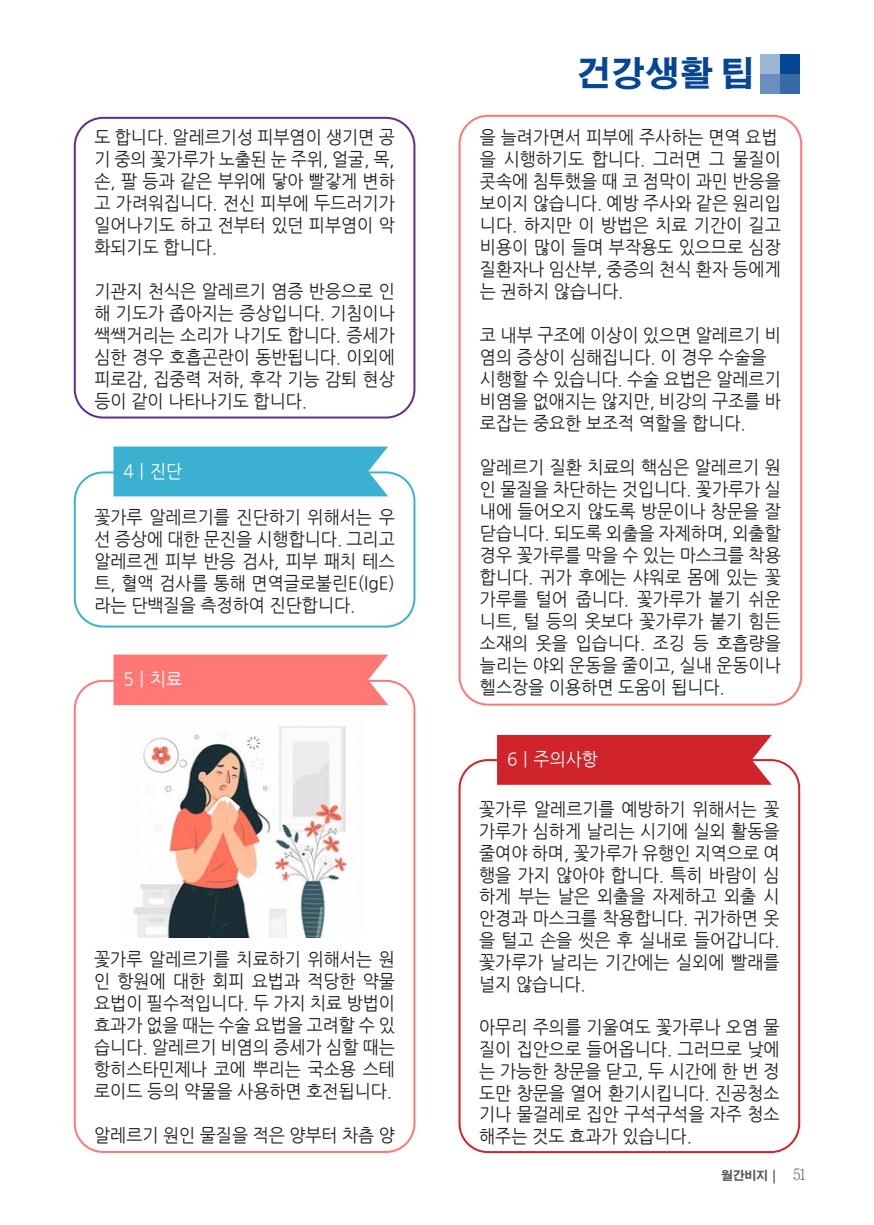
<style>
.page{position:relative;width:874px;height:1225px;background:#fff}
.page>*{position:absolute;margin:0;border:0;box-sizing:border-box;transform-origin:0 0}
.t1{font:700 34px "Adobe Gothic Std";color:#054692}
.t2{font:18px/22px "Nanum Gothic";color:#231f20;text-align:justify;scale:.95 1}
.t3{font:18px "Nanum Gothic";color:#fff;scale:.95 1}
.t4{font:700 12px "Adobe Gothic Std";color:#57585a}
.s1{font-family:"Chosunilbo NM";font-weight:400;font-size:16px}
</style>
<div class="page">
<div style="left:759px;top:54px;width:20px;height:20px;background:#9bb5d3"></div>
<div style="left:779px;top:54px;width:20px;height:20px;background:#054692"></div>
<div style="left:759px;top:74px;width:20px;height:20px;background:#6990bd"></div>
<div style="left:779px;top:74px;width:20px;height:20px;background:#376ba7"></div>
<div style="left:74px;top:117px;width:341px;height:301px;border:2px solid #5b2e91;border-radius:28px"></div>
<div style="left:458px;top:759px;width:341px;height:394px;border:2px solid #d1232a;border-radius:28px"></div>
<div style="left:74px;top:680px;width:341px;height:473px;border:2px solid #ff7875;border-radius:28px"></div>
<div style="left:113px;top:654px;width:275px;height:51px;background:#ff7875"></div>
<div style="left:497px;top:735px;width:274px;height:50px;background:#d1232a"></div>
<div style="left:458px;top:115px;width:343px;height:590px;border:2px solid #ff7875;border-radius:28px"></div>
<div style="left:74px;top:471px;width:341px;height:156px;border:2px solid #3cb0d1;border-radius:28px"></div>
<div style="left:113px;top:446px;width:275px;height:50px;background:#3cb0d1"></div>
<img style="left:134px;top:726px;width:221px;height:211px">
<p class="t2" style="left:94px;top:127px;width:317px">도 합니다. 알레르기성 피부염이 생기면 공 기 중의 꽃가루가 노출된 눈 주위, 얼굴, 목, 손, 팔 등과 같은 부위에 닿아 빨갛게 변하 고 가려워집니다. 전신 피부에 두드러기가 일어나기도 하고 전부터 있던 피부염이 악 화되기도 합니다.</p>
<p class="t2" style="left:94px;top:281px;width:317px">기관지 천식은 알레르기 염증 반응으로 인 해 기도가 좁아지는 증상입니다. 기침이나 쌕쌕거리는 소리가 나기도 합니다. 증세가 심한 경우 호흡곤란이 동반됩니다. 이외에 피로감, 집중력 저하, 후각 기능 감퇴 현상 등이 같이 나타나기도 합니다.</p>
<p class="t3" style="left:123px;top:462px;width:63px">4ㅣ진단</p>
<p class="t2" style="left:94px;top:507px;width:317px">꽃가루 알레르기를 진단하기 위해서는 우 선 증상에 대한 문진을 시행합니다. 그리고 알레르겐 피부 반응 검사, 피부 패치 테스 트, 혈액 검사를 통해 면역글로불린E(IgE) 라는 단백질을 측정하여 진단합니다.</p>
<p class="t3" style="left:123px;top:671px;width:63px">5ㅣ치료</p>
<p class="t2" style="left:94px;top:949px;width:318px">꽃가루 알레르기를 치료하기 위해서는 원 인 항원에 대한 회피 요법과 적당한 약물 요법이 필수적입니다. 두 가지 치료 방법이 효과가 없을 때는 수술 요법을 고려할 수 있 습니다. 알레르기 비염의 증세가 심할 때는 항히스타민제나 코에 뿌리는 국소용 스테 로이드 등의 약물을 사용하면 호전됩니다.</p>
<p class="t2" style="left:94px;top:1125px;width:318px">알레르기 원인 물질을 적은 양부터 차츰 양</p>
<p class="t1" style="left:576px;top:53px;width:179px">건강생활 팁</p>
<p class="t2" style="left:479px;top:127px;width:314px">을 늘려가면서 피부에 주사하는 면역 요법</p>
<p class="t2" style="left:479px;top:149px;width:318px">을 시행하기도 합니다. 그러면 그 물질이 콧속에 침투했을 때 코 점막이 과민 반응을</p>
<p class="t2" style="left:479px;top:193px;width:318px">보이지 않습니다. 예방 주사와 같은 원리입 니다. 하지만 이 방법은 치료 기간이 길고 비용이 많이 들며 부작용도 있으므로 심장 질환자나 임산부, 중증의 천식 환자 등에게 는 권하지 않습니다.</p>
<p class="t2" style="left:479px;top:325px;width:318px">코 내부 구조에 이상이 있으면 알레르기 비 염의 증상이 심해집니다. 이 경우 수술을</p>
<p class="t2" style="left:479px;top:369px;width:318px">시행할 수 있습니다. 수술 요법은 알레르기 비염을 없애지는 않지만, 비강의 구조를 바 로잡는 중요한 보조적 역할을 합니다.</p>
<p class="t2" style="left:479px;top:457px;width:318px">알레르기 질환 치료의 핵심은 알레르기 원 인 물질을 차단하는 것입니다. 꽃가루가 실 내에 들어오지 않도록 방문이나 창문을 잘 닫습니다. 되도록 외출을 자제하며, 외출할 경우 꽃가루를 막을 수 있는 마스크를 착용 합니다. 귀가 후에는 샤워로 몸에 있는 꽃 가루를 털어 줍니다. 꽃가루가 붙기 쉬운 니트, 털 등의 옷보다 꽃가루가 붙기 힘든 소재의 옷을 입습니다. 조깅 등 호흡량을 늘리는 야외 운동을 줄이고, 실내 운동이나 헬스장을 이용하면 도움이 됩니다.</p>
<p class="t3" style="left:507px;top:751px;width:97px">6ㅣ주의사항</p>
<p class="t2" style="left:479px;top:799px;width:317px">꽃가루 알레르기를 예방하기 위해서는 꽃 가루가 심하게 날리는 시기에 실외 활동을 줄여야 하며, 꽃가루가 유행인 지역으로 여 행을 가지 않아야 합니다. 특히 바람이 심 하게 부는 날은 외출을 자제하고 외출 시 안경과 마스크를 착용합니다. 귀가하면 옷 을 털고 손을 씻은 후 실내로 들어갑니다. 꽃가루가 날리는 기간에는 실외에 빨래를 널지 않습니다.</p>
<p class="t2" style="left:479px;top:1016px;width:317px">아무리 주의를 기울여도 꽃가루나 오염 물 질이 집안으로 들어옵니다. 그러므로 낮에 는 가능한 창문을 닫고, 두 시간에 한 번 정 도만 창문을 열어 환기시킵니다. 진공청소 기나 물걸레로 집안 구석구석을 자주 청소 해주는 것도 효과가 있습니다.</p>
<p class="t4" style="left:721px;top:1168px;width:86px">월간비지 | <span class="s1">51</span></p>
</div>
